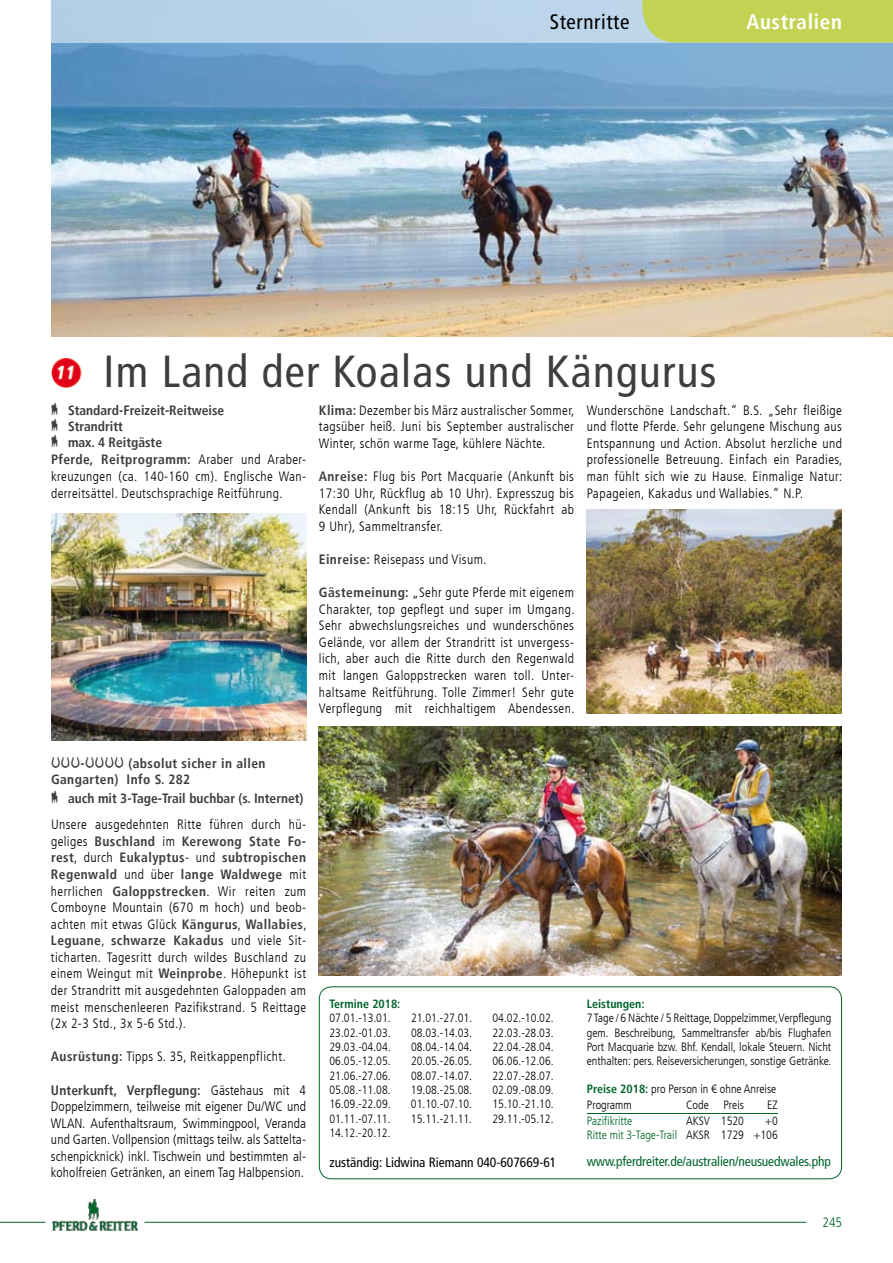
<style>
.page{position:relative;width:893px;height:1263px;background:#fff}
.page>*{position:absolute;margin:0;border:0;box-sizing:border-box;transform-origin:0 0}
.t1{font:condensed 45px "Frutiger LT";letter-spacing:.03em;color:#3e3e40}
.t2{font:condensed 21px "Frutiger LT";letter-spacing:.03em;color:#000}
.t3{font:700 condensed 21px "Frutiger LT";letter-spacing:.03em;color:#fff}
.t4{font:300 condensed 13.5px/16.6px "Frutiger LT";letter-spacing:.03em;color:#000;text-align:justify}
.t5{font:700 condensed 13.5px/16.5px "Frutiger LT";letter-spacing:.03em;color:#3e3e40}
.t6{font:condensed 13.5px "Frutiger LT";letter-spacing:-.01em;color:#00652b}
.t7{font:700 condensed 13.5px "Frutiger LT";color:#3e3e40}
.t8{font:condensed 13.5px "Frutiger LT";color:#000}
.t9{font:300 condensed 13.5px "Frutiger LT";color:#00652b}
.t10{font:300 condensed 12px/14.4px "Frutiger LT";color:#000;text-align:justify}
.t11{font:300 condensed 12px/14.2px "Frutiger LT";color:#00652b;text-align:right}
.t12{font:700 condensed 12px "Frutiger LT";color:#00652b}
.s1{font-weight:700;color:#3e3e40}
.s2{font-weight:700;color:#00652b}
.s3{color:#000}
</style>
<div class="page">
<img style="left:51px;top:358px;width:31px;height:29px">
<div style="left:319px;top:986px;width:523px;height:193px;border:1px solid #00652b;border-radius:12px"></div>
<hr style="left:587px;top:1113px;width:99px;height:1px;background:#00652b">
<hr style="left:686px;top:1113px;width:34px;height:1px;background:#00652b">
<hr style="left:720px;top:1113px;width:33px;height:1px;background:#00652b">
<svg style="left:753px;top:1113px;width:25px;height:1px"></svg>
<img style="left:51px;top:43px;width:842px;height:293px">
<img style="left:51px;top:514px;width:255px;height:227px">
<img style="left:319px;top:726px;width:523px;height:249px">
<img style="left:587px;top:509px;width:255px;height:204px">
<div style="left:51px;top:0;width:591px;height:43px;background:#b8d2e9"></div>
<hr style="left:0;top:1222px;width:45px;height:1px;background:#00652b">
<hr style="left:145px;top:1222px;width:661px;height:1px;background:#00652b">
<img style="left:53px;top:1199px;width:85px;height:32px">
<div style="left:642px;top:0;width:251px;height:43px;background:#c2d353"></div>
<h2 class="t2" style="left:550px;top:9px;width:81px">Sternritte</h2>
<h2 class="t3" style="left:747px;top:9px;width:97px">Australien</h2>
<h1 class="t1" style="left:103px;top:345px;width:614px">Im Land der Koalas und Kängurus</h1>
<p class="t4" style="left:319px;top:402px;width:257px"><span class="s1">Klima:</span> Dezember bis März australischer Sommer, tagsüber heiß. Juni bis September australischer Winter, schön warme Tage, kühlere Nächte.</p>
<p class="t4" style="left:319px;top:468px;width:257px"><span class="s1">Anreise:</span> Flug bis Port Macquarie (Ankunft bis 17:30 Uhr, Rückflug ab 10 Uhr). Expresszug bis Kendall (Ankunft bis 18:15 Uhr, Rückfahrt ab 9 Uhr), Sammeltransfer.</p>
<p class="t4" style="left:319px;top:551px;width:169px"><span class="s1">Einreise:</span> Reisepass und Visum.</p>
<p class="t4" style="left:319px;top:584px;width:257px"><span class="s1">Gästemeinung:</span> „Sehr gute Pferde mit eigenem Charakter, top gepflegt und super im Umgang.<br>Sehr abwechslungsreiches und wunderschönes Gelände, vor allem der Strandritt ist unvergess&shy;lich, aber auch die Ritte durch den Regenwald mit langen Galoppstrecken waren toll. Unter&shy;haltsame Reitführung. Tolle Zimmer! Sehr gute Verpflegung mit reichhaltigem Abendessen.</p>
<p class="t4" style="left:51px;top:402px;width:257px;text-align:left"><span class="s1">‡ Standard-Freizeit-Reitweise<br>‡ Strandritt<br>‡ max. 4 Reitgäste<br>Pferde, Reitprogramm:</span> Araber und Araber&shy;kreuzungen (ca. 140-160 cm). Englische Wan&shy;derreitsättel. Deutschsprachige Reitführung.</p>
<p class="t4" style="left:587px;top:402px;width:257px">Wunderschöne Landschaft.“ B.S. „Sehr fleißige und flotte Pferde. Sehr gelungene Mischung aus Entspannung und Action. Absolut herzliche und professionelle Betreuung. Einfach ein Paradies, man fühlt sich wie zu Hause. Einmalige Natur:<br>Papageien, Kakadus und Wallabies.“ N.P.</p>
<p class="t5" style="left:51px;top:755px;width:216px">†††-†††† (absolut sicher in allen<br>Gangarten) Info S. 282</p>
<p class="t7" style="left:51px;top:790px;width:254px">‡ auch mit 3-Tage-Trail buchbar (s. Internet)</p>
<p class="t4" style="left:51px;top:816px;width:257px">Unsere ausgedehnten Ritte führen durch hü&shy;geliges <span class="s1">Buschland</span> im <span class="s1">Kerewong State Fo&shy;rest</span>, durch <span class="s1">Eukalyptus</span>- und <span class="s1">subtropischen Regenwald</span> und über <span class="s1">lange Waldwege</span> mit herrlichen <span class="s1">Galoppstrecken</span>. Wir reiten zum Comboyne Mountain (670 m hoch) und beob&shy;achten mit etwas Glück <span class="s1">Kängurus</span>, <span class="s1">Wallabies</span>, <span class="s1">Leguane</span>, <span class="s1">schwarze Kakadus</span> und viele Sit&shy;ticharten. Tagesritt durch wildes Buschland zu einem Weingut mit <span class="s1">Weinprobe</span>. Höhepunkt ist der Strandritt mit ausgedehnten Galoppaden am meist menschenleeren Pazifikstrand. 5 Reittage (2x 2-3 Std., 3x 5-6 Std.).</p>
<p class="t4" style="left:51px;top:1048px;width:236px"><span class="s1">Ausrüstung:</span> Tipps S. 35, Reitkappenpflicht.</p>
<p class="t4" style="left:51px;top:1082px;width:257px"><span class="s1">Unterkunft, Verpflegung:</span> Gästehaus mit 4<br>Doppelzimmern, teilweise mit eigener Du/WC und WLAN. Aufenthaltsraum, Swimmingpool, Veranda und Garten. Vollpension (mittags teilw. als Sattelta&shy;schenpicknick) inkl. Tischwein und bestimmten al&shy;koholfreien Getränken, an einem Tag Halbpension.</p>
<p class="t12" style="left:330px;top:996px;width:72px">Termine 2018:</p>
<p class="t10" style="left:330px;top:1011px;width:63px">07.01.-13.01.</p>
<p class="t10" style="left:411px;top:1011px;width:63px">21.01.-27.01.</p>
<p class="t10" style="left:493px;top:1011px;width:63px">04.02.-10.02.</p>
<p class="t10" style="left:330px;top:1025px;width:63px">23.02.-01.03.</p>
<p class="t10" style="left:411px;top:1025px;width:63px">08.03.-14.03.</p>
<p class="t10" style="left:493px;top:1025px;width:63px">22.03.-28.03.</p>
<p class="t10" style="left:330px;top:1040px;width:63px">29.03.-04.04.</p>
<p class="t10" style="left:411px;top:1040px;width:63px">08.04.-14.04.</p>
<p class="t10" style="left:492px;top:1040px;width:63px">22.04.-28.04.</p>
<p class="t10" style="left:329px;top:1054px;width:63px">06.05.-12.05.</p>
<p class="t10" style="left:411px;top:1054px;width:63px">20.05.-26.05.</p>
<p class="t10" style="left:492px;top:1054px;width:63px">06.06.-12.06.</p>
<p class="t10" style="left:329px;top:1068px;width:63px">21.06.-27.06.</p>
<p class="t10" style="left:411px;top:1068px;width:63px">08.07.-14.07.</p>
<p class="t10" style="left:492px;top:1068px;width:63px">22.07.-28.07.</p>
<p class="t10" style="left:329px;top:1083px;width:63px">05.08.-11.08.</p>
<p class="t10" style="left:411px;top:1083px;width:63px">19.08.-25.08.</p>
<p class="t10" style="left:492px;top:1083px;width:63px">02.09.-08.09.</p>
<p class="t10" style="left:329px;top:1097px;width:63px">16.09.-22.09.</p>
<p class="t10" style="left:411px;top:1097px;width:63px">01.10.-07.10.</p>
<p class="t10" style="left:492px;top:1097px;width:63px">15.10.-21.10.</p>
<p class="t10" style="left:329px;top:1111px;width:63px">01.11.-07.11.</p>
<p class="t10" style="left:411px;top:1111px;width:63px">15.11.-21.11.</p>
<p class="t10" style="left:492px;top:1111px;width:63px">29.11.-05.12.</p>
<p class="t10" style="left:329px;top:1126px;width:63px">14.12.-20.12.</p>
<p class="t12" style="left:587px;top:996px;width:59px">Leistungen:</p>
<p class="t10" style="left:587px;top:1011px;width:246px">7 Tage / 6 Nächte / 5 Reittage, Doppelzimmer, Verpflegung gem. Beschreibung, Sammeltransfer ab/bis Flughafen Port Macquarie bzw. Bhf. Kendall, lokale Steuern. Nicht enthalten: pers. Reiseversicherungen, sonstige Getränke.</p>
<p class="t10" style="left:587px;top:1081px;width:191px"><span class="s2">Preise 2018:</span> pro Person in € ohne Anreise</p>
<p class="t10" style="left:587px;top:1098px;width:46px">Programm</p>
<p class="t10" style="left:686px;top:1098px;width:59px">Code Preis</p>
<p class="t10" style="left:767px;top:1098px;width:12px">EZ</p>
<p class="t11" style="left:587px;top:1114px;width:47px">Pazifikritte</p>
<p class="t10" style="left:686px;top:1114px;width:59px">AKSV 1520</p>
<p class="t11" style="left:587px;top:1114px;width:193px"><span class="s3">+0<br></span>Ritte mit 3-Tage-Trail <span class="s3">AKSR 1729 +106</span></p>
<p class="t8" style="left:330px;top:1154px;width:228px">zuständig: Lidwina Riemann 040-607669-61</p>
<p class="t6" style="left:587px;top:1153px;width:246px">www.pferdreiter.de/australien/neusuedwales.php</p>
<p class="t9" style="left:822px;top:1214px;width:21px">245</p>
</div>
